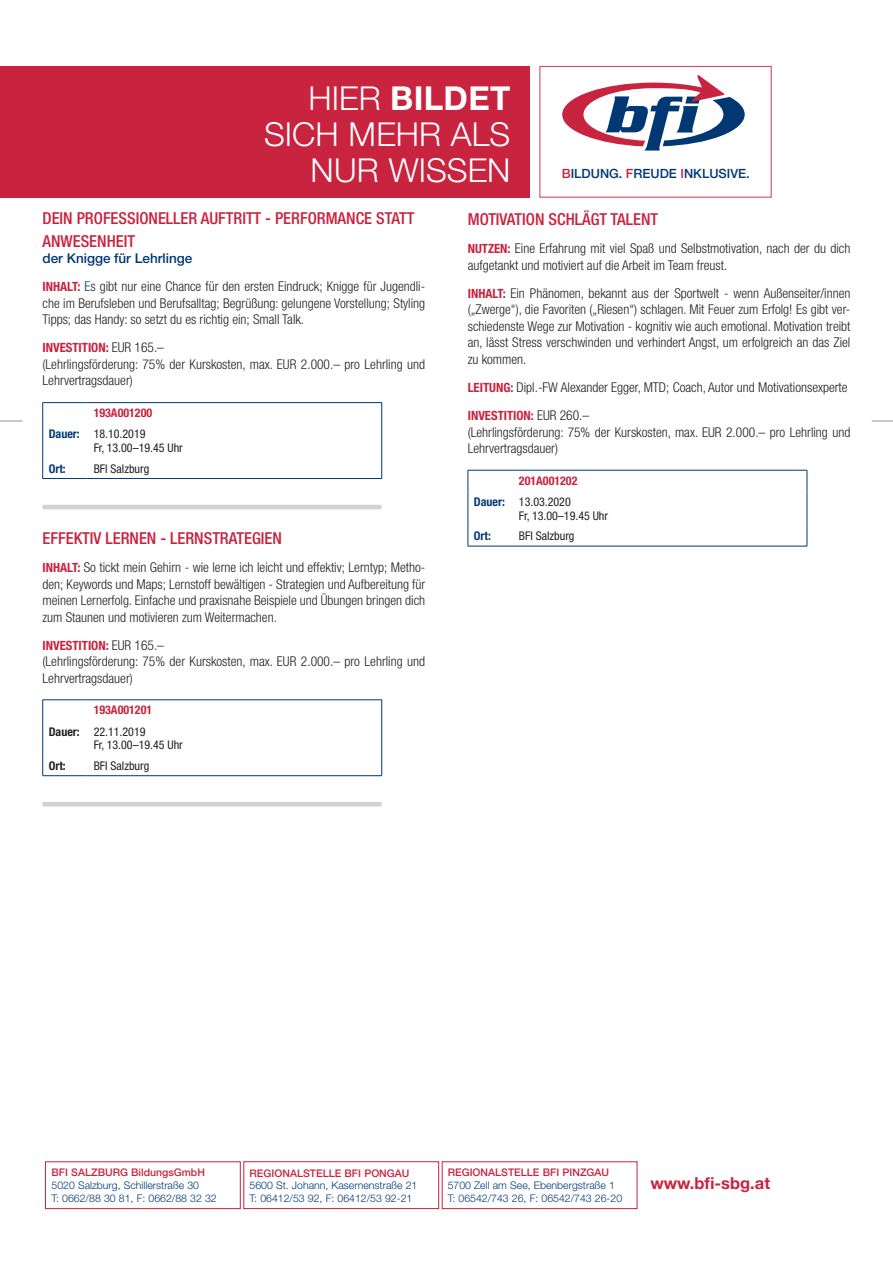
<style>
.page{position:relative;width:893px;height:1263px;background:#fff}
.page>*{position:absolute;margin:0;border:0;box-sizing:border-box;transform-origin:0 0}
.t1{font:300 33px "Helvetica Neue LT Std";letter-spacing:.005em;color:#fff}
.t2{font:700 33px "Helvetica Neue LT Std";letter-spacing:.01em;color:#fff}
.t3{font:500 condensed 16.5px/22.5px "Helvetica Neue LT Std";color:#c8233f}
.t4{font:700 16.5px "Helvetica Neue LT Std";color:#c8233f}
.t5{font:300 condensed 13.5px/16.5px "Helvetica Neue LT Std";color:#231f20}
.t6{font:700 condensed 12.75px "Helvetica Neue LT Std";color:#c8233f}
.t7{font:500 12.75px "Helvetica Neue LT Std";color:#013874}
.t8{font:condensed 12px "Helvetica Neue LT Std";color:#231f20}
.t9{font:700 condensed 12px/21.3px "Helvetica Neue LT Std";color:#c8233f}
.t10{font:700 condensed 12px "Helvetica Neue LT Std";color:#013874}
.t11{font:700 condensed 12px "Helvetica Neue LT Std";color:#231f20}
.t12{font:300 10.5px/12.6px "Helvetica Neue LT Std";color:#013874}
.t13{font:500 10.5px "Helvetica Neue LT Std";color:#c8233f}
.s1{font-weight:300}
.s2{color:#c8233f}
.s3{font-weight:500;font-stretch:normal;color:#013874}
.s4{font-weight:700;font-size:12.75px;color:#c8233f}
.s5{color:#013874}
.s6{font-weight:300;font-size:13.5px;color:#231f20}
.s7{font-weight:400;color:#231f20}
.s8{color:#231f20}
</style>
<div class="page">
<svg style="left:0;top:421px;width:23px;height:1px"></svg>
<svg style="left:872px;top:421px;width:21px;height:1px"></svg>
<div style="left:45px;top:1161px;width:196px;height:48px;border:1px solid #c8233f"></div>
<div style="left:243px;top:1161px;width:196px;height:48px;border:1px solid #c8233f"></div>
<div style="left:442px;top:1161px;width:195px;height:48px;border:1px solid #c8233f"></div>
<div style="left:0;top:66px;width:530px;height:132px;background:#c8233f"></div>
<div style="left:539px;top:66px;width:233px;height:132px;background:#fff;border:1px solid #c8233f"></div>
<svg style="left:562px;top:75px;width:183px;height:76px"></svg>
<hr style="left:43px;top:505px;width:339px;height:4px;background:#d1d2d4">
<hr style="left:43px;top:802px;width:339px;height:4px;background:#d1d2d4">
<hr style="left:43px;top:402px;width:45px;height:1px;background:#013874">
<svg style="left:42px;top:403px;width:1px;height:21px"></svg>
<hr style="left:88px;top:402px;width:294px;height:1px;background:#013874">
<svg style="left:381px;top:403px;width:1px;height:21px"></svg>
<hr style="left:42px;top:424px;width:1px;height:34px;background:#013874">
<hr style="left:381px;top:424px;width:1px;height:34px;background:#013874">
<svg style="left:42px;top:458px;width:1px;height:20px"></svg>
<svg style="left:381px;top:458px;width:1px;height:20px"></svg>
<hr style="left:43px;top:478px;width:45px;height:1px;background:#013874">
<hr style="left:88px;top:478px;width:294px;height:1px;background:#013874">
<hr style="left:43px;top:699px;width:45px;height:1px;background:#013874">
<svg style="left:42px;top:700px;width:1px;height:21px"></svg>
<hr style="left:88px;top:699px;width:294px;height:1px;background:#013874">
<svg style="left:381px;top:700px;width:1px;height:21px"></svg>
<hr style="left:42px;top:721px;width:1px;height:34px;background:#013874">
<hr style="left:381px;top:721px;width:1px;height:34px;background:#013874">
<svg style="left:42px;top:755px;width:1px;height:20px"></svg>
<svg style="left:381px;top:755px;width:1px;height:20px"></svg>
<hr style="left:43px;top:775px;width:45px;height:1px;background:#013874">
<hr style="left:88px;top:775px;width:294px;height:1px;background:#013874">
<hr style="left:468px;top:470px;width:45px;height:1px;background:#013874">
<svg style="left:468px;top:470px;width:1px;height:21px"></svg>
<hr style="left:513px;top:470px;width:294px;height:1px;background:#013874">
<svg style="left:807px;top:470px;width:1px;height:21px"></svg>
<hr style="left:468px;top:491px;width:1px;height:34px;background:#013874">
<hr style="left:807px;top:491px;width:1px;height:34px;background:#013874">
<svg style="left:468px;top:525px;width:1px;height:21px"></svg>
<svg style="left:807px;top:525px;width:1px;height:21px"></svg>
<hr style="left:468px;top:546px;width:45px;height:1px;background:#013874">
<hr style="left:513px;top:546px;width:294px;height:1px;background:#013874">
<h1 class="t2" style="left:309px;top:78px;width:203px"><span class="s1">hier</span> bildet</h1>
<h1 class="t1" style="left:264px;top:114px;width:243px">sich mehr als</h1>
<h1 class="t1" style="left:311px;top:150px;width:137px">nur wisse</h1>
<h1 class="t1" style="left:487px;top:150px;width:25px">n</h1>
<p class="t7" style="left:562px;top:166px;width:39px"><span class="s2">B</span>ILDUNG</p>
<p class="t7" style="left:619px;top:166px;width:24px">. <span class="s2">F</span>REU</p>
<p class="t7" style="left:660px;top:166px;width:91px">DE <span class="s2">I</span>NKLUSIVE.</p>
<p class="t3" style="left:43px;top:207px;width:373px">DEIN PROFESSIONELLER AUFTRITT - PERFORMANCE STATT<br>ANWESENHEIT</p>
<p class="t5" style="left:43px;top:244px;width:384px;line-height:28px"><span class="s3">DER KNIGGE FÜR LEHRLINGE<br></span><span class="s4">Inhalt:</span> <span class="s5">E</span>s gibt nur eine Chance für den ersten Eindruck; Knigge für Jugendli-</p>
<p class="t5" style="left:43px;top:295px;width:384px">che im Berufsleben und Berufsalltag; Begrüßung: gelungene Vorstellung; Styling<br>Tipps; das Handy: so setzt du es richtig ein; Small Talk.</p>
<p class="t6" style="left:43px;top:340px;width:123px">INVESTITION: <span class="s6">EUR 165.–</span></p>
<p class="t5" style="left:43px;top:356px;width:384px">(Lehrlingsförderung: 75% der Kurskosten, max. EUR 2.000.– pro Lehrling und<br>Lehrvertragsdauer)</p>
<p class="t9" style="left:49px;top:402px;width:105px;text-indent:45px">193A001200<br><span class="s5">Dauer:</span> <span class="s7">18.10.2019</span></p>
<p class="t8" style="left:94px;top:441px;width:91px">Fr, 13.00–19.45 Uhr</p>
<p class="t10" style="left:49px;top:461px;width:19px">Ort:</p>
<p class="t8" style="left:94px;top:461px;width:57px">BFI Salzburg</p>
<p class="t3" style="left:468px;top:208px;width:192px">MOTIVATION SCHLÄGT TALENT</p>
<p class="t5" style="left:468px;top:240px;width:384px"><span class="s4">Nutzen:</span> Eine Erfahrung mit viel Spaß und Selbstmotivation, nach der du dich aufgetankt und motiviert auf die Arbeit im Team freust.</p>
<p class="t5" style="left:468px;top:285px;width:384px;text-align:justify"><span class="s4">Inhalt:</span> Ein Phänomen, bekannt aus der Sportwelt - wenn Außenseiter/innen („Zwerge“), die Favoriten („Riesen“) schlagen. Mit Feuer zum Erfolg! Es gibt ver&shy;schiedenste Wege zur Motivation - kognitiv wie auch emotional. Motivation treibt an, lässt Stress verschwinden und verhindert Angst, um erfolgreich an das Ziel zu kommen.</p>
<p class="t5" style="left:468px;top:379px;width:381px"><span class="s4">Leitung:</span> Dipl.-FW Alexander Egger, MTD; Coach, Autor und Motivationsexperte</p>
<p class="t6" style="left:468px;top:408px;width:123px">INVESTITION: <span class="s6">EUR 260.–</span></p>
<p class="t5" style="left:468px;top:423px;width:384px">(Lehrlingsförderung: 75% der Kurskosten, max. EUR 2.000.– pro Lehrling und<br>Lehrvertragsdauer)</p>
<p class="t9" style="left:474px;top:470px;width:105px;text-indent:45px">201A001202<br><span class="s5">Dauer:</span> <span class="s7">13.03.2020</span></p>
<p class="t8" style="left:519px;top:508px;width:91px">Fr, 13.00–19.45 Uhr</p>
<p class="t10" style="left:474px;top:529px;width:19px">Ort:</p>
<p class="t8" style="left:519px;top:529px;width:57px">BFI Salzburg</p>
<p class="t3" style="left:43px;top:527px;width:241px">EFFEKTIV LERNEN - LERNSTRATEGIEN</p>
<p class="t5" style="left:43px;top:559px;width:384px;text-align:justify"><span class="s4">Inhalt:</span> So tickt mein Gehirn - wie lerne ich leicht und effektiv; Lerntyp; Metho&shy;den; Keywords und Maps; Lernstoff bewältigen - Strategien und Aufbereitung für meinen Lernerfolg. Einfache und praxisnahe Beispiele und Übungen bringen dich zum Staunen und motivieren zum Weitermachen.</p>
<p class="t6" style="left:43px;top:637px;width:123px">INVESTITION: <span class="s6">EUR 165.–</span></p>
<p class="t5" style="left:43px;top:653px;width:384px">(Lehrlingsförderung: 75% der Kurskosten, max. EUR 2.000.– pro Lehrling und<br>Lehrvertragsdauer)</p>
<p class="t9" style="left:49px;top:699px;width:105px;text-indent:45px">193A001201<br><span class="s8">Dauer:</span> <span class="s7">22.11.2019</span></p>
<p class="t8" style="left:94px;top:738px;width:91px">Fr, 13.00–19.45 Uhr</p>
<p class="t11" style="left:49px;top:758px;width:19px">Ort:</p>
<p class="t8" style="left:94px;top:758px;width:57px">BFI Salzburg</p>
<p class="t13" style="left:52px;top:1166px;width:155px">BFI SALZBURG BILDUNGSGMBH</p>
<p class="t12" style="left:52px;top:1179px;width:167px">5020 Salzburg, Schillerstraße 30<br>T: 0662/88 30 81, F: 0662/88 32 32</p>
<p class="t13" style="left:250px;top:1167px;width:161px">REGIONALSTELLE BFI PONGAU</p>
<p class="t12" style="left:250px;top:1179px;width:169px">5600 St. Johann, Kasernenstraße 21<br>T: 06412/53 92, F: 06412/53 92-21</p>
<p class="t13" style="left:448px;top:1166px;width:163px">REGIONALSTELLE BFI PINZGAU</p>
<p class="t12" style="left:448px;top:1179px;width:176px">5700 Zell am See, Ebenbergstraße 1<br>T: 06542/743 26, F: 06542/743 26-20</p>
<p class="t4" style="left:650px;top:1173px;width:121px">www.bfi-sbg.at</p>
</div>
